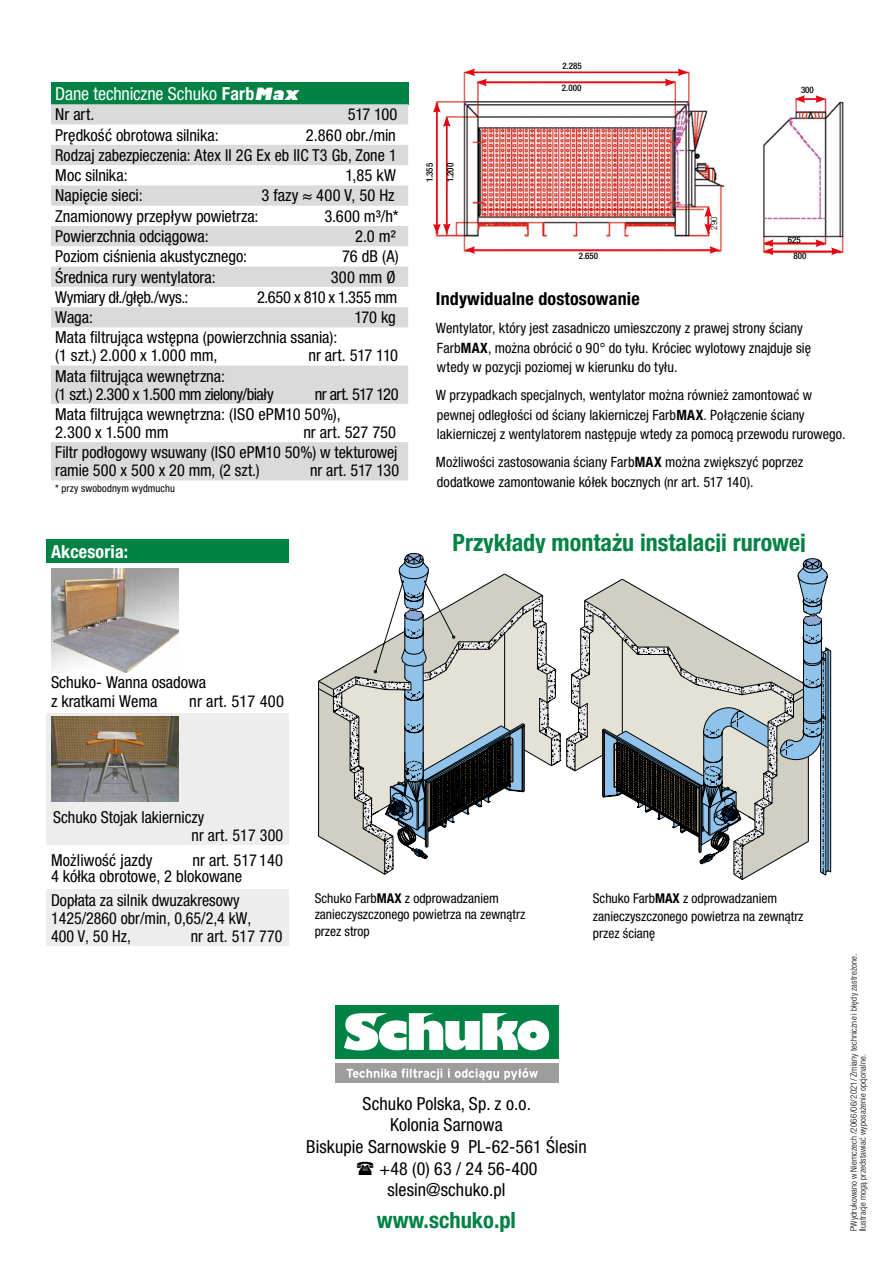
<style>
.page{position:relative;width:893px;height:1263px;background:#fff}
.page>*{position:absolute;margin:0;border:0;box-sizing:border-box;transform-origin:0 0}
.t1{font:700 condensed 24px "Helvetica Neue LT Pro";color:#008244}
.t2{font:700 condensed 22.5px "Helvetica Neue LT Pro";color:#008244}
.t3{font:condensed 18px "Helvetica Neue LT Pro";letter-spacing:.005em;color:#000}
.t4{font:condensed 18px "Helvetica Neue LT Pro";letter-spacing:-.005em;color:#fff}
.t5{font:700 condensed 18px "Helvetica Neue LT Pro";letter-spacing:.01em;color:#000}
.t6{font:700 condensed 18px "Helvetica Neue LT Pro";letter-spacing:.01em;color:#fff}
.t7{font:condensed 16.5px/18px "Helvetica Neue LT Pro";color:#000}
.t8{font:condensed 16.5px "Helvetica Neue LT Pro";letter-spacing:-.02em;color:#000}
.t9{font:condensed 16.5px "Helvetica Neue LT Pro";letter-spacing:-.025em;color:#000}
.t10{font:condensed 14.25px/19.5px "Helvetica Neue LT Pro";letter-spacing:.005em;color:#000}
.t11{font:condensed 13.5px/17.9px "Helvetica Neue LT Pro";color:#000}
.t12{font:condensed 10.5px "Helvetica Neue LT Pro";letter-spacing:.01em;color:#000}
.t13{font:500 condensed 9px "Helvetica Neue LT Pro";color:#000}
.t14{font:300 condensed 9px "Helvetica Neue LT Pro";color:#000}
.t15{font:300 condensed 8.85px/9px "Helvetica Neue LT Pro";letter-spacing:.02em;color:#000}
.s1{font-weight:700}
.s2{font-family:"Gill Sans";font-weight:800;font-style:italic;font-stretch:normal;font-size:16.5px}
</style>
<div class="page">
<div style="left:47px;top:889px;width:242px;height:57px;background:#ededed"></div>
<div style="left:47px;top:713px;width:242px;height:132px;background:#ededed"></div>
<div style="left:47px;top:540px;width:242px;height:23px;background:#008244"></div>
<div style="left:51px;top:82px;width:357px;height:22px;background:#008244"></div>
<svg style="left:51px;top:104px;width:357px;height:376px;fill:#dadada"></svg>
<div style="left:335px;top:1005px;width:223px;height:53px;background:#008244"></div>
<div style="left:335px;top:1063px;width:223px;height:20px;background:#9d9d9c"></div>
<svg style="left:344px;top:1013px;width:205px;height:37px"></svg>
<svg style="left:346px;top:1068px;width:96px;height:12px"></svg>
<svg style="left:448px;top:1068px;width:90px;height:12px"></svg>
<svg style="left:566px;top:558px;width:265px;height:322px"></svg>
<svg style="left:571px;top:560px;width:258px;height:209px"></svg>
<svg style="left:318px;top:553px;width:242px;height:322px"></svg>
<img style="left:433px;top:68px;width:413px;height:187px">
<hr style="left:473px;top:72px;width:207px;height:1px;background:#e30613">
<hr style="left:473px;top:249px;width:239px;height:2px;background:#e30613">
<svg style="left:464px;top:246px;width:11px;height:8px"></svg>
<svg style="left:710px;top:246px;width:10px;height:8px"></svg>
<hr style="left:485px;top:82px;width:182px;height:1px;background:#e30613">
<svg style="left:464px;top:69px;width:23px;height:17px"></svg>
<svg style="left:665px;top:69px;width:23px;height:17px"></svg>
<hr style="left:771px;top:251px;width:62px;height:1px;background:#e30613">
<hr style="left:771px;top:242px;width:47px;height:2px;background:#e30613">
<svg style="left:763px;top:239px;width:10px;height:16px"></svg>
<svg style="left:815px;top:239px;width:27px;height:16px"></svg>
<svg style="left:794px;top:95px;width:32px;height:8px"></svg>
<hr style="left:436px;top:110px;width:2px;height:116px;background:#e30613">
<svg style="left:704px;top:206px;width:8px;height:28px"></svg>
<hr style="left:446px;top:124px;width:2px;height:102px;background:#e30613">
<svg style="left:433px;top:224px;width:18px;height:10px"></svg>
<svg style="left:433px;top:102px;width:18px;height:25px"></svg>
<img style="left:51px;top:568px;width:128px;height:105px">
<img style="left:51px;top:717px;width:128px;height:84px">
<p class="t4" style="left:55px;top:83px;width:248px">Dane techniczne Schuko <span class="s1">Farb</span><span class="s2">Max</span></p>
<p class="t7" style="left:55px;top:105px;width:41px">Nr art.</p>
<p class="t7" style="left:348px;top:105px;width:51px">517 100</p>
<p class="t7" style="left:55px;top:126px;width:165px">Prędkość obrotowa silnika:</p>
<p class="t7" style="left:55px;top:124px;width:343px;line-height:20.2px;text-align:justify;text-indent:251px">2.860 obr./min Rodzaj zabezpieczenia: Atex II 2G Ex eb IIC T3 Gb, Zone 1<br>Moc silnika:</p>
<p class="t7" style="left:345px;top:166px;width:52px">1,85 kW</p>
<p class="t7" style="left:55px;top:186px;width:89px">Napięcie sieci:</p>
<p class="t7" style="left:261px;top:186px;width:135px">3 fazy ≈ 400 V, 50 Hz</p>
<p class="t7" style="left:55px;top:207px;width:205px">Znamionowy przepływ powietrza:</p>
<p class="t7" style="left:324px;top:207px;width:76px">3.600 m³/h*</p>
<p class="t7" style="left:55px;top:227px;width:155px">Powierzchnia odciągowa:</p>
<p class="t7" style="left:355px;top:227px;width:42px">2.0 m²</p>
<p class="t7" style="left:55px;top:247px;width:193px">Poziom ciśnienia akustycznego:</p>
<p class="t7" style="left:342px;top:247px;width:58px">76 dB (A)</p>
<p class="t7" style="left:55px;top:268px;width:162px">Średnica rury wentylatora:</p>
<p class="t7" style="left:331px;top:268px;width:66px">300 mm Ø</p>
<p class="t8" style="left:55px;top:287px;width:135px">Wymiary dł./głęb./wys.:</p>
<p class="t8" style="left:257px;top:287px;width:142px">2.650 x 810 x 1.355 mm</p>
<p class="t7" style="left:55px;top:308px;width:39px">Waga:</p>
<p class="t7" style="left:354px;top:308px;width:43px">170 kg</p>
<p class="t7" style="left:55px;top:328px;width:284px">Mata filtrująca wstępna (powierzchnia ssania): (1 szt.) 2.000 x 1.000 mm,</p>
<p class="t9" style="left:308px;top:346px;width:91px">nr art. 517 110</p>
<p class="t7" style="left:55px;top:366px;width:220px">Mata filtrująca wewnętrzna:<br>(1 szt.) 2.300 x 1.500 mm zielony/biały</p>
<p class="t7" style="left:55px;top:383px;width:345px;line-height:20.2px;text-indent:260px">nr art. 517 120<br>Mata filtrująca wewnętrzna: (ISO ePM10 50%),</p>
<p class="t7" style="left:55px;top:423px;width:115px">2.300 x 1.500 mm</p>
<p class="t7" style="left:55px;top:422px;width:344px;line-height:20.4px;text-align:right">nr art. 527 750<br>Filtr podłogowy wsuwany (ISO ePM10 50%) w tekturowej</p>
<p class="t7" style="left:55px;top:461px;width:206px">ramie 500 x 500 x 20 mm, (2 szt.)</p>
<p class="t7" style="left:310px;top:461px;width:90px">nr art. 517 130</p>
<p class="t12" style="left:55px;top:482px;width:121px">* przy swobodnym wydmuchu</p>
<p class="t6" style="left:51px;top:540px;width:79px">Akcesoria:</p>
<p class="t13" style="left:424px;top:182px;width:21px;rotate:-90deg">1.355</p>
<p class="t13" style="left:445px;top:182px;width:21px;rotate:-90deg">1.200</p>
<p class="t13" style="left:562px;top:60px;width:21px">2.285</p>
<p class="t13" style="left:562px;top:82px;width:21px">2.000</p>
<p class="t13" style="left:579px;top:250px;width:21px">2.650</p>
<p class="t14" style="left:709px;top:230px;width:14px;rotate:-90deg">290</p>
<p class="t13" style="left:801px;top:84px;width:14px">300</p>
<p class="t13" style="left:788px;top:234px;width:14px">625</p>
<p class="t13" style="left:793px;top:250px;width:14px">800</p>
<p class="t5" style="left:436px;top:288px;width:205px">Indywidualne dostosowanie</p>
<p class="t10" style="left:436px;top:318px;width:377px">Wentylator, który jest zasadniczo umieszczony z prawej strony ściany<br>Farb<span class="s1">MAX</span>, można obrócić o 90° do tyłu. Króciec wylotowy znajduje się wtedy w pozycji poziomej w kierunku do tyłu.</p>
<p class="t10" style="left:436px;top:385px;width:411px">W przypadkach specjalnych, wentylator można również zamontować w pewnej odległości od ściany lakierniczej Farb<span class="s1">MAX</span>. Połączenie ściany lakierniczej z wentylatorem następuje wtedy za pomocą przewodu rurowego.</p>
<p class="t10" style="left:436px;top:452px;width:369px">Możliwości zastosowania ściany Farb<span class="s1">MAX</span> można zwiększyć poprzez dodatkowe zamontowanie kółek bocznych (nr art. 517 140).</p>
<h1 class="t1" style="left:453px;top:528px;width:355px">Przykłady montażu instalacji rurowej</h1>
<p class="t7" style="left:51px;top:673px;width:157px">Schuko- Wanna osadowa z kratkami Wema</p>
<p class="t7" style="left:189px;top:691px;width:96px">nr art. 517 400</p>
<p class="t7" style="left:191px;top:808px;width:93px;text-indent:-138px">Schuko Stojak lakierniczy<br>nr art. 517 300</p>
<p class="t7" style="left:51px;top:850px;width:103px">Możliwość jazdy</p>
<p class="t7" style="left:51px;top:851px;width:233px;line-height:16.5px;text-indent:142px">nr art. 517 140<br>4 kółka obrotowe, 2 blokowane</p>
<p class="t7" style="left:51px;top:891px;width:202px">Dopłata za silnik dwuzakresowy<br>1425/2860 obr/min, 0,65/2,4 kW,<br>400 V, 50 Hz,</p>
<p class="t7" style="left:191px;top:927px;width:93px">nr art. 517 770</p>
<p class="t11" style="left:315px;top:889px;width:212px;line-height:16.5px">Schuko Farb<span class="s1">MAX</span> z odprowadzaniem zanieczyszczonego powietrza na zewnątrz przez strop</p>
<p class="t11" style="left:593px;top:889px;width:212px">Schuko Farb<span class="s1">MAX</span> z odprowadzaniem zanieczyszczonego powietrza na zewnątrz przez ścianę</p>
<p class="t3" style="left:363px;top:1093px;width:170px">Schuko Polska, Sp. z o.o.</p>
<p class="t3" style="left:390px;top:1114px;width:114px">Kolonia Sarnowa</p>
<p class="t3" style="left:306px;top:1136px;width:282px">Biskupie Sarnowskie 9 PL-62-561 Ślesin</p>
<p class="t3" style="left:379px;top:1158px;width:159px">+48 (0) 63 / 24 56-400</p>
<p class="t3" style="left:387px;top:1179px;width:120px">slesin@schuko.pl</p>
<h2 class="t2" style="left:377px;top:1206px;width:141px">www.schuko.pl</h2>
<p class="t15" style="left:849px;top:1231px;width:279px;rotate:-90deg">PWydrukowano w Niemczech /2066/06/2021/ Zmiany techniczne i błędy zastreżone.<br>Ilustracje mogą przedstawiać wyposażenie opcjonalne.</p>
</div>
